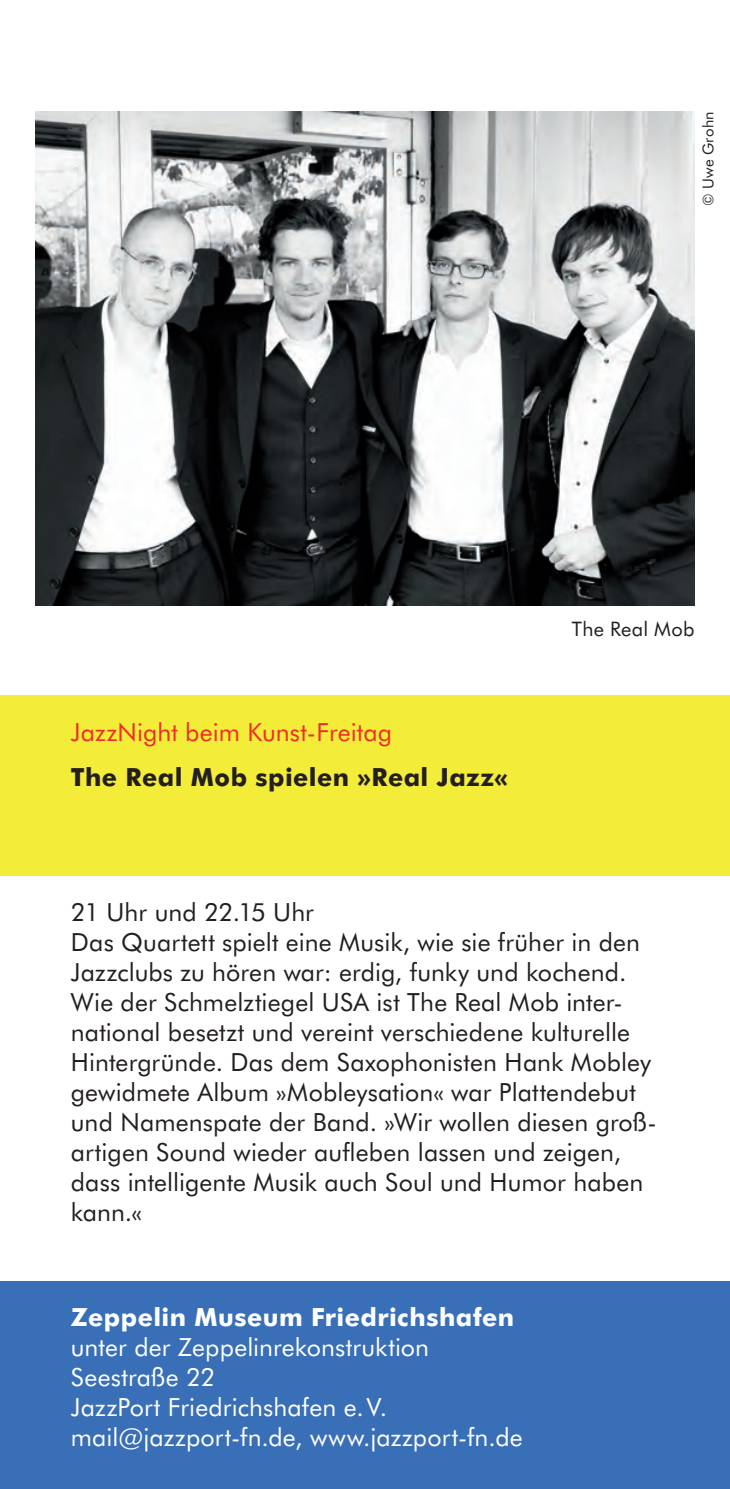
<style>
.page{position:relative;width:730px;height:1489px;background:#fff}
.page>*{position:absolute;margin:0;border:0;box-sizing:border-box;transform-origin:0 0}
._02_Fließtext{font:25px/30px "Futura BT";letter-spacing:.005em;color:#231f20}
._02_Fließtext-2{font:25px "Futura BT";letter-spacing:.005em;color:#fff}
._04_Institution{font:700 25px "Futura BT";letter-spacing:.02em;color:#fff}
._01_Name{font:700 25px "Futura BT";letter-spacing:.02em;color:#231f20}
._00_Genre{font:25px "Futura BT";letter-spacing:.005em;color:#ee2d28}
._03_BU{font:20px "Futura BT";letter-spacing:.015em;color:#231f20}
._05{font:15px "Futura BT";letter-spacing:.02em;color:#231f20}
</style>
<div class="page">
<div style="left:0;top:695px;width:730px;height:180px;background:#f3ec39"></div>
<div style="left:0;top:1280px;width:730px;height:208px;background:#396fb7"></div>
<img style="left:35px;top:111px;width:659px;height:494px">
<p class="_05" style="left:699px;top:206px;width:96px;rotate:-90deg">© Uwe Grohn</p>
<p class="_00_Genre" style="left:71px;top:716px;width:323px">JazzNight beim Kunst-Freitag</p>
<p class="_01_Name" style="left:71px;top:761px;width:438px">The Real Mob spielen »Real Jazz«</p>
<p class="_03_BU" style="left:572px;top:616px;width:124px">The Real Mob</p>
<p class="_02_Fließtext" style="left:71px;top:896px;width:245px">21 Uhr und 22.15 Uhr</p>
<p class="_02_Fließtext" style="left:71px;top:926px;width:587px">Das Quartett spielt eine Musik, wie sie früher in den Jazzclubs zu hören war: erdig, funky und kochend.<br>Wie der Schmelztiegel USA ist The Real Mob inter&shy;national besetzt und vereint verschiedene kulturelle Hintergründe. Das dem Saxophonisten Hank Mobley gewidmete Album »Mobleysation« war Plattendebut und Namenspate der Band. »Wir wollen diesen groß&shy;artigen Sound wieder aufleben lassen und zeigen, dass intelligente Musik auch Soul und Humor haben kann.«</p>
<p class="_04_Institution" style="left:71px;top:1301px;width:445px">Zeppelin Museum Friedrichshafen</p>
<p class="_02_Fließtext-2" style="left:71px;top:1331px;width:360px">unter der Zeppelinrekonstruktion</p>
<p class="_02_Fließtext-2" style="left:71px;top:1361px;width:146px">Seestraße 22</p>
<p class="_02_Fließtext-2" style="left:71px;top:1391px;width:318px">JazzPort Friedrichshafen e.V.</p>
<p class="_02_Fließtext-2" style="left:71px;top:1421px;width:453px">mail@jazzport-fn.de, www.jazzport-fn.de</p>
</div>
